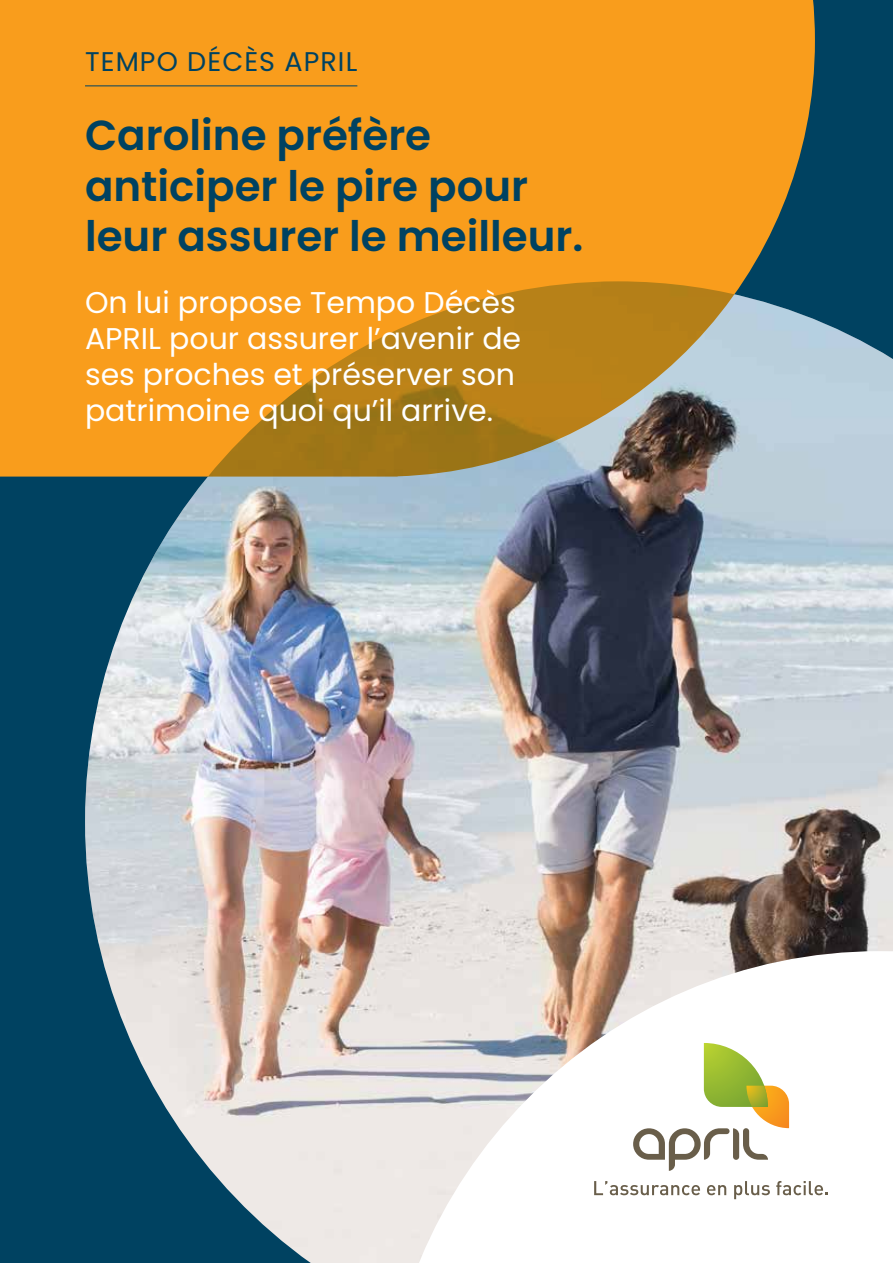
<style>
.page{position:relative;width:893px;height:1263px;background:#004261}
.page>*{position:absolute;margin:0;border:0;box-sizing:border-box;transform-origin:0 0}
.t1{font:600 42px/50.4px "Poppins";color:#004261}
.t2{font:30px/36px "Poppins";color:#fff}
.t3{font:27px "Poppins";letter-spacing:.04em;color:#004261}
</style>
<div class="page">
<div style="left:0;top:0;width:815px;height:477px;background:#f99d1c"></div>
<img style="left:85px;top:281px;width:808px;height:982px">
<svg style="left:381px;top:951px;width:512px;height:312px;background:#f1edec"></svg>
<svg style="left:633px;top:1043px;width:156px;height:128px;background:#e0e0c3"></svg>
<svg style="left:594px;top:1181px;width:106px;height:14px"></svg>
<svg style="left:707px;top:1185px;width:19px;height:10px"></svg>
<svg style="left:734px;top:1181px;width:36px;height:18px"></svg>
<svg style="left:776px;top:1181px;width:52px;height:14px"></svg>
<hr style="left:85px;top:85px;width:272px;height:1px;background:#004261">
<p class="t3" style="left:85px;top:46px;width:274px">TEMPO DÉCÈS APRIL</p>
<h1 class="t1" style="left:85px;top:111px;width:500px">Caroline préfère anticiper le pire pour leur assurer le meilleur.</h1>
<p class="t2" style="left:85px;top:285px;width:438px">On lui propose Tempo Décès<br>APRIL pour assurer l’avenir de ses proches et préserver son patrimoine quoi qu’il arrive.</p>
</div>
